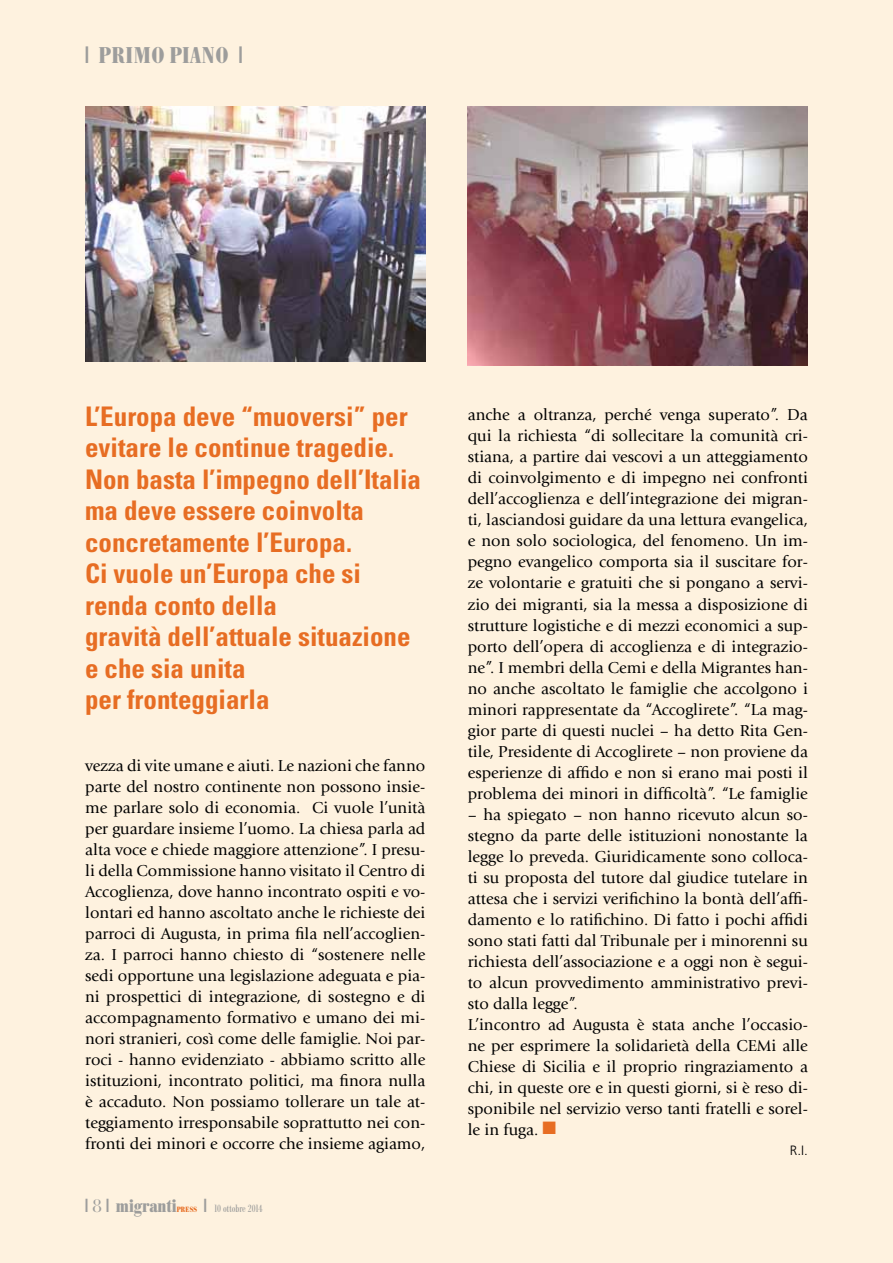
<style>
.page{position:relative;width:893px;height:1263px;background:#fef2df}
.page>*{position:absolute;margin:0;border:0;box-sizing:border-box;transform-origin:0 0}
.t1{font:700 condensed 27px/31.5px "Univers";color:#e76d23}
.t2{font:700 condensed 22.5px "Bodoni BE";letter-spacing:.03em;color:#9d9d9c}
.t3{font:700 condensed 18px "Bodoni BE";color:#9d9d9c}
.t4{font:16.5px/21px "Giovanni";color:#000;text-align:justify}
.t5{font:300 13.5px "Frutiger";color:#000}
.t6{font:condensed 10.5px "Bodoni BE";color:#9d9d9c}
.t7{font:700 condensed 7.5px "Bodoni BE";letter-spacing:.04em;color:#e76d23}
.s1{font-family:"False Positive BRK";font-weight:400;font-stretch:normal}
.s2{font-family:"Bauer Bodoni Std";font-weight:400;font-stretch:normal}
.s3{font-family:"False Positive BRK";font-stretch:normal;font-size:18px}
.s4{color:#e76d23}
</style>
<div class="page">
<img style="left:85px;top:106px;width:340px;height:255px">
<img style="left:468px;top:106px;width:340px;height:259px">
<h2 class="t2" style="left:85px;top:43px;width:159px"><span class="s1">1</span> PRIMO PIANO <span class="s1">1</span></h2>
<p class="t1" style="left:85px;top:400px;width:338px">L’Europa deve “muoversi” per evitare le continue tragedie.<br>Non basta l’impegno dell’Italia ma deve essere coinvolta concretamente l’Europa.<br>Ci vuole un’Europa che si renda conto della<br>gravità dell’attuale situazione e che sia unita<br>per fronteggiarla</p>
<p class="t4" style="left:85px;top:755px;width:342px">vezza di vite umane e aiuti. Le nazioni che fanno parte del nostro continente non possono insie&shy;me parlare solo di economia. Ci vuole l’unità per guardare insieme l’uomo. La chiesa parla ad alta voce e chiede maggiore attenzione”. I presu&shy;li della Commissione hanno visitato il Centro di Accoglienza, dove hanno incontrato ospiti e vo&shy;lontari ed hanno ascoltato anche le richieste dei parroci di Augusta, in prima fila nell’accoglien&shy;za. I parroci hanno chiesto di “sostenere nelle sedi opportune una legislazione adeguata e pia&shy;ni prospettici di integrazione, di sostegno e di accompagnamento formativo e umano dei mi&shy;nori stranieri, così come delle famiglie. Noi par&shy;roci - hanno evidenziato - abbiamo scritto alle istituzioni, incontrato politici, ma finora nulla è accaduto. Non possiamo tollerare un tale at&shy;teggiamento irresponsabile soprattutto nei con&shy;fronti dei minori e occorre che insieme agiamo,</p>
<p class="t3" style="left:85px;top:1196px;width:93px"><span class="s1">1</span> <span class="s2">8</span> <span class="s1">1</span> MIGRANTI</p>
<p class="t7" style="left:177px;top:1205px;width:22px">PRESS</p>
<p class="t6" style="left:204px;top:1203px;width:60px"><span class="s3">1</span> 10 ottobre 2014</p>
<p class="t4" style="left:468px;top:405px;width:342px">anche a oltranza, perché venga superato”. Da qui la richiesta “di sollecitare la comunità cri&shy;stiana, a partire dai vescovi a un atteggiamento di coinvolgimento e di impegno nei confronti dell’accoglienza e dell’integrazione dei migran&shy;ti, lasciandosi guidare da una lettura evangelica, e non solo sociologica, del fenomeno. Un im&shy;pegno evangelico comporta sia il suscitare for&shy;ze volontarie e gratuiti che si pongano a servi&shy;zio dei migranti, sia la messa a disposizione di strutture logistiche e di mezzi economici a sup&shy;porto dell’opera di accoglienza e di integrazio&shy;ne”. I membri della Cemi e della Migrantes han&shy;no anche ascoltato le famiglie che accolgono i minori rappresentate da “Accoglirete”. “La mag&shy;gior parte di questi nuclei – ha detto Rita Gen&shy;tile, Presidente di Accoglirete – non proviene da esperienze di affido e non si erano mai posti il problema dei minori in difficoltà”. “Le famiglie</p>
<p class="t4" style="left:468px;top:804px;width:342px;text-align:left">– ha spiegato – non hanno ricevuto alcun so&shy;stegno da parte delle istituzioni nonostante la legge lo preveda. Giuridicamente sono colloca&shy;ti su proposta del tutore dal giudice tutelare in attesa che i servizi verifichino la bontà dell’affi&shy;damento e lo ratifichino. Di fatto i pochi affidi sono stati fatti dal Tribunale per i minorenni su richiesta dell’associazione e a oggi non è segui&shy;to alcun provvedimento amministrativo previ&shy;sto dalla legge”.<br>L’incontro ad Augusta è stata anche l’occasio&shy;ne per esprimere la solidarietà della CEMi alle Chiese di Sicilia e il proprio ringraziamento a chi, in queste ore e in questi giorni, si è reso di&shy;sponibile nel servizio verso tanti fratelli e sorel&shy;le in fuga. <span class="s4">■</span></p>
<p class="t5" style="left:790px;top:1143px;width:20px">R.I.</p>
</div>
